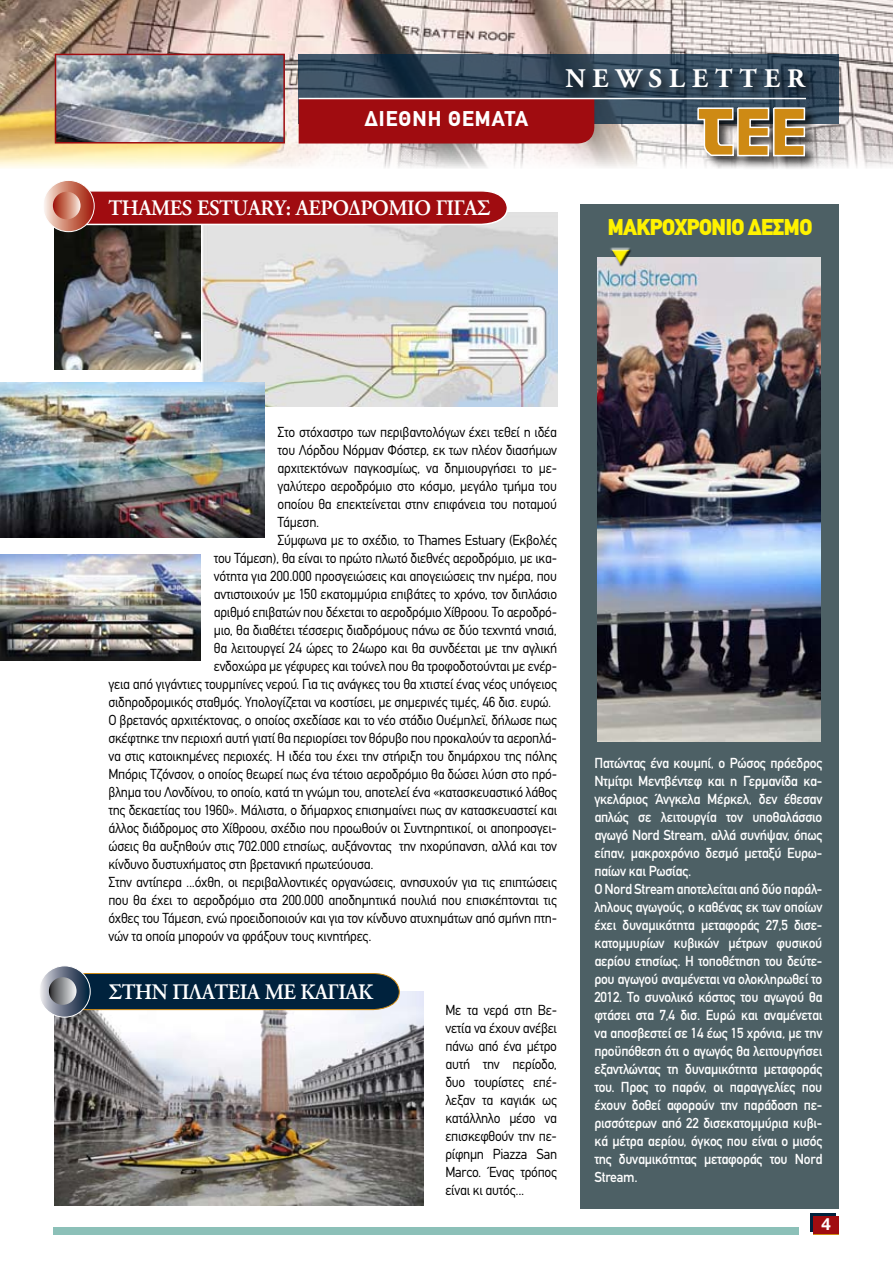
<style>
.page{position:relative;width:893px;height:1263px;background:#fff}
.page>*{position:absolute;margin:0;border:0;box-sizing:border-box;transform-origin:0 0}
.t1{font:700 27px "CF Garamond";letter-spacing:.26em;color:#fff}
.t2{font:900 22.5px "CF Din";letter-spacing:-.02em;color:#fff200;scale:.95 1}
.t3{font:500 22.2px "CF Garamond";letter-spacing:-.02em;color:#fff;scale:.95 1}
.t4{font:700 21px "CF Din";letter-spacing:.05em;color:#fff}
.t5{font:700 18px "Helvetica Neue Greek";color:#fff}
.t6{font:14.25px/18px "CF Din";letter-spacing:-.02em;color:#000;text-align:justify;scale:.95 1}
.t7{font:14.25px/18px "CF Din";letter-spacing:-.02em;color:#fff;scale:.95 1}
</style>
<div class="page">
<img style="left:201px;top:213px;width:356px;height:193px">
<img style="left:54px;top:226px;width:147px;height:144px">
<img style="left:0;top:0;width:893px;height:168px">
<svg style="left:299px;top:54px;width:540px;height:44px;background:#33495b"></svg>
<div style="left:563px;top:67px;width:330px;height:71px;background:#000;opacity:.75"></div>
<div style="left:695px;top:105px;width:59px;height:72px;background:#000;opacity:.75"></div>
<div style="left:735px;top:105px;width:54px;height:71px;background:#000;opacity:.75"></div>
<div style="left:771px;top:105px;width:54px;height:71px;background:#000;opacity:.75"></div>
<svg style="left:696px;top:107px;width:110px;height:50px;background:#bb995d"></svg>
<img style="left:58px;top:57px;width:224px;height:84px">
<div style="left:55px;top:54px;width:230px;height:90px;border:2px solid #a00c10"></div>
<div style="left:299px;top:99px;width:297px;height:45px;background:#a00c10"></div>
<hr style="left:299px;top:98px;width:507px;height:1px;background:#fff">
<div style="left:810px;top:1214px;width:26px;height:18px;background:#00223d"></div>
<div style="left:813px;top:1216px;width:26px;height:18px;background:#a00c10"></div>
<div style="left:53px;top:1227px;width:746px;height:7px;background:#8cc0b8"></div>
<img style="left:54px;top:991px;width:369px;height:215px">
<div style="left:581px;top:204px;width:258px;height:1005px;background:#4d6065"></div>
<svg style="left:86px;top:191px;width:423px;height:35px;background:#a72225"></svg>
<svg style="left:83px;top:973px;width:317px;height:37px;background:#0f2b3e"></svg>
<svg style="left:43px;top:180px;width:51px;height:52px"></svg>
<div style="left:43px;top:180px;width:52px;height:52px;border:1px solid #fff;border-radius:50%"></div>
<svg style="left:53px;top:192px;width:28px;height:27px"></svg>
<svg style="left:39px;top:966px;width:51px;height:51px"></svg>
<div style="left:39px;top:965px;width:52px;height:52px;border:1px solid #fff;border-radius:50%"></div>
<svg style="left:49px;top:977px;width:28px;height:28px"></svg>
<img style="left:597px;top:257px;width:224px;height:484px">
<img style="left:0;top:383px;width:264px;height:155px">
<img style="left:0;top:555px;width:201px;height:105px">
<div style="left:603px;top:242px;width:38px;height:34px;background:#000;opacity:.75"></div>
<h3 class="t4" style="left:365px;top:108px;width:165px">ΔΙΕΘΝΗ ΘΕΜΑΤΑ</h3>
<h3 class="t3" style="left:108px;top:196px;width:404px">THAMES ESTUARY: ΑΕΡΟΔΡΟΜΙΟ ΓΙΓΑΣ</h3>
<h1 class="t1" style="left:565px;top:65px;width:241px">NEWSLETTER</h1>
<h2 class="t2" style="left:608px;top:214px;width:217px">ΜΑΚΡΟΧΡΟΝΙΟ ΔΕΣΜΟ</h2>
<p class="t6" style="left:278px;top:423px;width:296px">Στο στόχαστρο των περιβαντολόγων έχει τεθεί η ιδέα</p>
<p class="t6" style="left:278px;top:441px;width:296px">του Λόρδου Νόρμαν Φόστερ, εκ των πλέον διασήμων</p>
<p class="t6" style="left:278px;top:459px;width:296px">αρχιτεκτόνων παγκοσμίως, να δημιουργήσει το με-</p>
<p class="t6" style="left:278px;top:477px;width:296px">γαλύτερο αεροδρόμιο στο κόσμο, μεγάλο τμήμα του</p>
<p class="t6" style="left:278px;top:495px;width:296px">οποίου θα επεκτείνεται στην επιφάνεια του ποταμού</p>
<p class="t6" style="left:278px;top:513px;width:45px">Τάμεση.</p>
<p class="t6" style="left:278px;top:531px;width:296px">Σύμφωνα με το σχέδιο, το Thames Estuary (Εκβολές</p>
<p class="t6" style="left:214px;top:549px;width:363px">του Τάμεση), θα είναι το πρώτο πλωτό διεθνές αεροδρόμιο, με ικα-</p>
<p class="t6" style="left:214px;top:567px;width:363px">νότητα για 200.000 προσγειώσεις και απογειώσεις την ημέρα, που</p>
<p class="t6" style="left:214px;top:585px;width:363px">αντιστοιχούν με 150 εκατομμύρια επιβάτες το χρόνο, τον διπλάσιο</p>
<p class="t6" style="left:214px;top:603px;width:363px">αριθμό επιβατών που δέχεται το αεροδρόμιο Χίθροου. Το αεροδρό-</p>
<p class="t6" style="left:214px;top:621px;width:363px">μιο, θα διαθέτει τέσσερις διαδρόμους πάνω σε δύο τεχνητά νησιά,</p>
<p class="t6" style="left:214px;top:639px;width:363px">θα λειτουργεί 24 ώρες το 24ωρο και θα συνδέεται με την αγλική</p>
<p class="t6" style="left:214px;top:657px;width:363px">ενδοχώρα με γέφυρες και τούνελ που θα τροφοδοτούνται με ενέρ-</p>
<p class="t6" style="left:108px;top:675px;width:474px">γεια από γιγάντιες τουρμπίνες νερού. Για τις ανάγκες του θα χτιστεί ένας νέος υπόγειος</p>
<p class="t6" style="left:108px;top:693px;width:468px">σιδηροδρομικός σταθμός. Υπολογίζεται να κοστίσει, με σημερινές τιμές, 46 δισ. ευρώ.</p>
<p class="t6" style="left:108px;top:711px;width:474px">Ο βρετανός αρχιτέκτονας, ο οποίος σχεδίασε και το νέο στάδιο Ουέμπλεϊ, δήλωσε πως</p>
<p class="t6" style="left:108px;top:729px;width:474px">σκέφτηκε την περιοχή αυτή γιατί θα περιορίσει τον θόρυβο που προκαλούν τα αεροπλά-</p>
<p class="t6" style="left:108px;top:747px;width:474px">να στις κατοικημένες περιοχές. Η ιδέα του έχει την στήριξη του δημάρχου της πόλης</p>
<p class="t6" style="left:108px;top:765px;width:474px">Μπόρις Τζόνσον, ο οποίος θεωρεί πως ένα τέτοιο αεροδρόμιο θα δώσει λύση στο πρό-</p>
<p class="t6" style="left:108px;top:783px;width:474px">βλημα του Λονδίνου, το οποίο, κατά τη γνώμη του, αποτελεί ένα «κατασκευαστικό λάθος</p>
<p class="t6" style="left:108px;top:801px;width:474px">της δεκαετίας του 1960». Μάλιστα, ο δήμαρχος επισημαίνει πως αν κατασκευαστεί και</p>
<p class="t6" style="left:108px;top:819px;width:474px">άλλος διάδρομος στο Χίθροου, σχέδιο που προωθούν οι Συντηρητικοί, οι αποπροσγει-</p>
<p class="t6" style="left:108px;top:837px;width:474px">ώσεις θα αυξηθούν στις 702.000 ετησίως, αυξάνοντας την ηχορύπανση, αλλά και τον</p>
<p class="t6" style="left:108px;top:855px;width:281px">κίνδυνο δυστυχήματος στη βρετανική πρωτεύουσα.</p>
<p class="t6" style="left:108px;top:873px;width:474px">Στην αντίπερα ...όχθη, οι περιβαλλοντικές οργανώσεις, ανησυχούν για τις επιπτώσεις</p>
<p class="t6" style="left:108px;top:891px;width:474px">που θα έχει το αεροδρόμιο στα 200.000 αποδημητικά πουλιά που επισκέπτονται τις</p>
<p class="t6" style="left:108px;top:909px;width:474px">όχθες του Τάμεση, ενώ προειδοποιούν και για τον κίνδυνο ατυχημάτων από σμήνη πτη-</p>
<p class="t6" style="left:108px;top:927px;width:278px">νών τα οποία μπορούν να φράξουν τους κινητήρες.</p>
<h3 class="t3" style="left:108px;top:980px;width:280px">ΣΤΗΝ ΠΛΑΤΕΙΑ ΜΕ ΚΑΓΙΑΚ</h3>
<p class="t6" style="left:445px;top:1001px;width:119px">Με τα νερά στη Βε&shy;νετία να έχουν ανέβει πάνω από ένα μέτρο αυτή την περίοδο, δυο τουρίστες επέ&shy;λεξαν τα καγιάκ ως κατάλληλο μέσο να επισκεφθούν την πε&shy;ρίφημη Piazza San Marco. Ένας τρόπος είναι κι αυτός...</p>
<p class="t7" style="left:594px;top:754px;width:242px">Πατώντας ένα κουμπί, ο Ρώσος πρόεδρος Ντμίτρι Μεντβέντεφ και η Γερμανίδα κα&shy;γκελάριος Άνγκελα Μέρκελ, δεν έθεσαν απλώς σε λειτουργία τον υποθαλάσσιο αγωγό Nord Stream, αλλά συνήψαν, όπως είπαν, μακροχρόνιο δεσμό μεταξύ Ευρω&shy;παίων και Ρωσίας.<br>Ο Nord Stream αποτελείται από δύο παράλ&shy;ληλους αγωγούς, ο καθένας εκ των οποίων έχει δυναμικότητα μεταφοράς 27,5 δισε&shy;κατομμυρίων κυβικών μέτρων φυσικού αερίου ετησίως. Η τοποθέτηση του δεύτε&shy;ρου αγωγού αναμένεται να ολοκληρωθεί το 2012. Το συνολικό κόστος του αγωγού θα φτάσει στα 7,4 δισ. Ευρώ και αναμένεται να αποσβεστεί σε 14 έως 15 χρόνια, με την προϋπόθεση ότι ο αγωγός θα λειτουργήσει εξαντλώντας τη δυναμικότητα μεταφοράς του. Προς το παρόν, οι παραγγελίες που έχουν δοθεί αφορούν την παράδοση πε&shy;ρισσότερων από 22 δισεκατομμύρια κυβι&shy;κά μέτρα αερίου, όγκος που είναι ο μισός της δυναμικότητας μεταφοράς του Nord Stream.</p>
<p class="t5" style="left:821px;top:1215px;width:11px">4</p>
</div>
